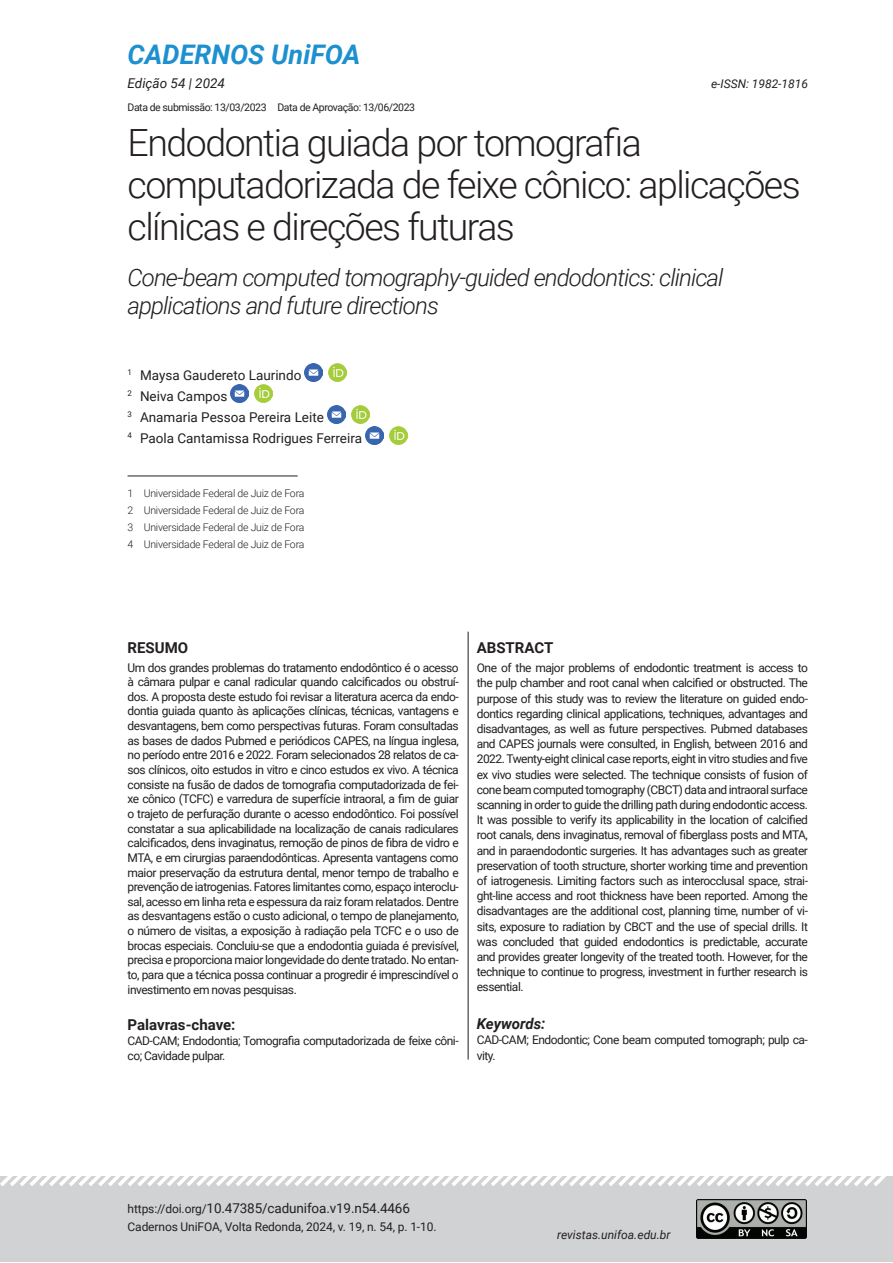
<style>
.page{position:relative;width:893px;height:1263px;background:#fff}
.page>*{position:absolute;margin:0;border:0;box-sizing:border-box;transform-origin:0 0}
.t1{font:300 37.5px/42px "Roboto";letter-spacing:-.04em;color:#231f20}
.t2{font:italic 700 27px "Roboto";color:#1d90d0}
.t3{font:italic 300 24px/28.8px "Roboto";letter-spacing:-.04em;color:#231f20}
.t4{font:700 15px "Roboto";color:#231f20}
.t5{font:italic 700 15px "Roboto";color:#231f20}
.t6{font:13.5px/21px "Roboto";color:#231f20}
.t7{font:italic 13.5px "Roboto";color:#231f20}
.t8{font:12px/14.7px "Roboto";letter-spacing:-.04em;color:#231f20;text-align:justify}
.t9{font:12px "Roboto";letter-spacing:-.01em;color:#231f20}
.t10{font:italic 12px "Roboto";color:#231f20}
.t11{font:300 10.5px/16.8px "Roboto";letter-spacing:-.02em;color:#231f20;text-align:justify}
.t12{font:10.5px "Roboto";letter-spacing:-.04em;color:#231f20}
.s1{font-size:12px}
</style>
<div class="page">
<div style="left:0;top:1176px;width:893px;height:86px;background:#d1d2d4"></div>
<svg style="left:0;top:1176px;width:886px;height:10px"></svg>
<img style="left:696px;top:1199px;width:110px;height:39px">
<hr style="left:468px;top:632px;width:1px;height:427px;background:#231f20">
<img style="left:305px;top:364px;width:18px;height:18px">
<img style="left:329px;top:364px;width:18px;height:18px">
<img style="left:231px;top:385px;width:18px;height:18px">
<img style="left:255px;top:385px;width:17px;height:18px">
<img style="left:327px;top:406px;width:18px;height:18px">
<img style="left:351px;top:406px;width:18px;height:18px">
<img style="left:365px;top:427px;width:18px;height:18px">
<img style="left:389px;top:427px;width:18px;height:18px">
<hr style="left:128px;top:476px;width:170px;height:1px;background:#231f20">
<h2 class="t2" style="left:128px;top:36px;width:235px">CADERNOS UniFOA</h2>
<p class="t7" style="left:128px;top:74px;width:99px">Edição 54 | 2024</p>
<p class="t12" style="left:128px;top:100px;width:289px">Data de submissão: 13/03/2023 Data de Aprovação: 13/06/2023</p>
<h1 class="t1" style="left:128px;top:120px;width:675px">Endodontia guiada por tomografia computadorizada de feixe cônico: aplicações clínicas e direções futuras</h1>
<h3 class="t3" style="left:128px;top:262px;width:597px">Cone-beam computed tomography-guided endodontics: clinical applications and future directions</h3>
<p class="t10" style="left:711px;top:75px;width:98px">e-ISSN: 1982-1816</p>
<p class="t6" style="left:128px;top:364px;width:236px"><sup>1</sup> Maysa Gaudereto Laurindo<br><sup>2</sup> Neiva Campos<br><sup>3</sup> Anamaria Pessoa Pereira Leite<br><sup>4</sup> Paola Cantamissa Rodrigues Ferreira</p>
<p class="t11" style="left:128px;top:484px;width:178px">1 Universidade Federal de Juiz de Fora 2 Universidade Federal de Juiz de Fora 3 Universidade Federal de Juiz de Fora 4 Universidade Federal de Juiz de Fora</p>
<p class="t4" style="left:128px;top:637px;width:62px">RESUMO</p>
<p class="t8" style="left:128px;top:659px;width:333px">Um dos grandes problemas do tratamento endodôntico é o acesso à câmara pulpar e canal radicular quando calcificados ou obstruí&shy;dos. A proposta deste estudo foi revisar a literatura acerca da endo&shy;dontia guiada quanto às aplicações clínicas, técnicas, vantagens e desvantagens, bem como perspectivas futuras. Foram consultadas as bases de dados Pubmed e periódicos CAPES, na língua inglesa, no período entre 2016 e 2022. Foram selecionados 28 relatos de ca&shy;sos clínicos, oito estudos in vitro e cinco estudos ex vivo. A técnica consiste na fusão de dados de tomografia computadorizada de fei&shy;xe cônico (TCFC) e varredura de superfície intraoral, a fim de guiar o trajeto de perfuração durante o acesso endodôntico. Foi possível constatar a sua aplicabilidade na localização de canais radiculares calcificados, dens invaginatus, remoção de pinos de fibra de vidro e MTA, e em cirurgias paraendodônticas. Apresenta vantagens como maior preservação da estrutura dental, menor tempo de trabalho e prevenção de iatrogenias. Fatores limitantes como, espaço interoclu&shy;sal, acesso em linha reta e espessura da raiz foram relatados. Dentre as desvantagens estão o custo adicional, o tempo de planejamento, o número de visitas, a exposição à radiação pela TCFC e o uso de brocas especiais. Concluiu-se que a endodontia guiada é previsível, precisa e proporciona maior longevidade do dente tratado. No entan&shy;to, para que a técnica possa continuar a progredir é imprescindível o investimento em novas pesquisas.</p>
<p class="t4" style="left:128px;top:1014px;width:109px">Palavras-chave:</p>
<p class="t8" style="left:128px;top:1033px;width:333px">CAD-CAM; Endodontia; Tomografia computadorizada de feixe côni&shy;co; Cavidade pulpar.</p>
<p class="t4" style="left:477px;top:637px;width:78px">ABSTRACT</p>
<p class="t8" style="left:477px;top:660px;width:333px;line-height:15.1px">One of the major problems of endodontic treatment is access to the pulp chamber and root canal when calcified or obstructed. The purpose of this study was to review the literature on guided endo&shy;dontics regarding clinical applications, techniques, advantages and disadvantages, as well as future perspectives. Pubmed databases and CAPES journals were consulted, in English, between 2016 and 2022. Twenty-eight clinical case reports, eight in vitro studies and five ex vivo studies were selected. The technique consists of fusion of cone beam computed tomography (CBCT) data and intraoral surface scanning in order to guide the drilling path during endodontic access.<br>It was possible to verify its applicability in the location of calcified root canals, dens invaginatus, removal of fiberglass posts and MTA, and in paraendodontic surgeries. It has advantages such as greater preservation of tooth structure, shorter working time and prevention of iatrogenesis. Limiting factors such as interocclusal space, strai&shy;ght-line access and root thickness have been reported. Among the disadvantages are the additional cost, planning time, number of vi&shy;sits, exposure to radiation by CBCT and the use of special drills. It was concluded that guided endodontics is predictable, accurate and provides greater longevity of the treated tooth. However, for the technique to continue to progress, investment in further research is essential.</p>
<p class="t5" style="left:477px;top:1013px;width:70px">Keywords:</p>
<p class="t8" style="left:477px;top:1032px;width:333px;line-height:15.1px">CAD-CAM; Endodontic; Cone beam computed tomograph; pulp ca&shy;vity.</p>
<p class="t6" style="left:128px;top:1197px;width:284px"><span class="s1">https://doi.org/</span>10.47385/cadunifoa.v19.n54.4466</p>
<p class="t9" style="left:128px;top:1218px;width:310px">Cadernos UniFOA, Volta Redonda, 2024, v. 19, n. 54, p. 1-10.</p>
<p class="t10" style="left:557px;top:1226px;width:115px">revistas.unifoa.edu.br</p>
</div>
